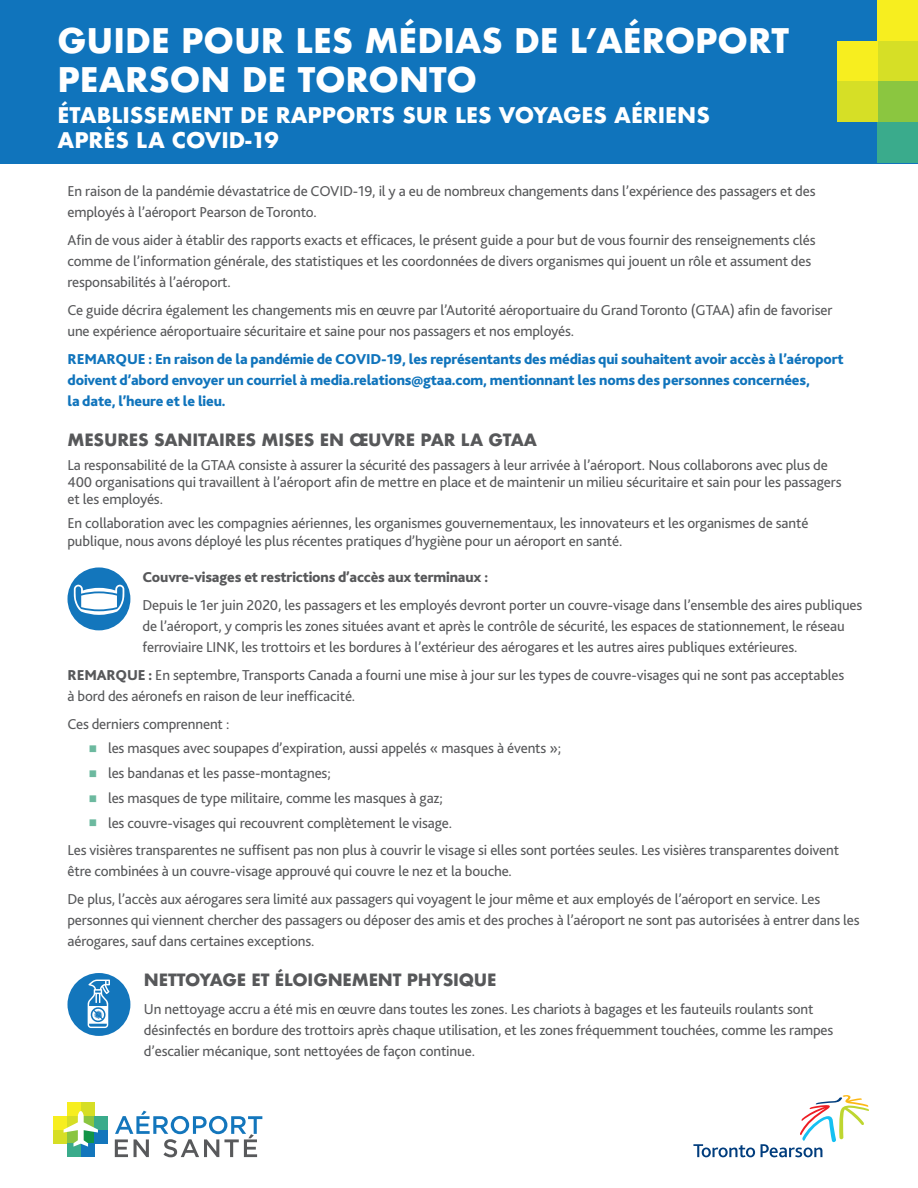
<style>
.page{position:relative;width:918px;height:1188px;background:#fff}
.page>*{position:absolute;margin:0;border:0;box-sizing:border-box;transform-origin:0 0}
.t1{font:700 33px/39.6px "Futura";color:#fff}
.t2{font:700 21px/25.2px "Futura";color:#fff}
.t3{font:700 16.5px "Futura";letter-spacing:-.01em;color:#57585a}
.t4{font:15px/21px "Bliss 2";letter-spacing:-.01em;color:#57585a}
.t5{font:800 15px/21px "Bliss 2";letter-spacing:-.01em;color:#1074bc}
.t6{font:800 15px "Bliss 2";letter-spacing:-.01em;color:#57585a}
.s1{font-weight:800}
.s2{color:#6cb99f}
</style>
<div class="page">
<div style="left:67px;top:1102px;width:14px;height:14px;background:#f7ee1f"></div>
<div style="left:81px;top:1102px;width:13px;height:14px;background:#d6de25"></div>
<div style="left:53px;top:1116px;width:14px;height:14px;background:#f7ee1f"></div>
<div style="left:94px;top:1116px;width:14px;height:14px;background:#3aab8b"></div>
<div style="left:53px;top:1130px;width:14px;height:13px;background:#d6de25"></div>
<div style="left:67px;top:1143px;width:14px;height:14px;background:#3aab8b"></div>
<div style="left:81px;top:1143px;width:13px;height:14px;background:#1376bc"></div>
<div style="left:94px;top:1130px;width:14px;height:13px;background:#1376bc"></div>
<svg style="left:64px;top:1111px;width:34px;height:36px"></svg>
<svg style="left:115px;top:1111px;width:147px;height:46px"></svg>
<div style="left:0;top:0;width:918px;height:163px;background:#1074bc"></div>
<svg style="left:693px;top:1144px;width:62px;height:13px"></svg>
<svg style="left:761px;top:1095px;width:108px;height:62px"></svg>
<div style="left:877px;top:0;width:41px;height:41px;background:#f7ee1f"></div>
<hr style="left:917px;top:0;width:1px;height:41px;background:#d6df26">
<div style="left:877px;top:41px;width:41px;height:41px;background:#d6df26"></div>
<div style="left:837px;top:41px;width:40px;height:41px;background:#f7ee1f"></div>
<hr style="left:917px;top:41px;width:1px;height:41px;background:#8bc640">
<div style="left:877px;top:82px;width:41px;height:40px;background:#8bc640"></div>
<div style="left:837px;top:82px;width:40px;height:40px;background:#d6df26"></div>
<hr style="left:917px;top:82px;width:1px;height:40px;background:#119446">
<div style="left:877px;top:122px;width:41px;height:41px;background:#3aab8c"></div>
<hr style="left:917px;top:122px;width:1px;height:41px;background:#1074bc">
<div style="left:68px;top:567px;width:62px;height:63px;background:#1376bc;border-radius:50%"></div>
<svg style="left:74px;top:584px;width:50px;height:31px"></svg>
<div style="left:68px;top:973px;width:62px;height:63px;background:#1376bc;border-radius:50%"></div>
<svg style="left:88px;top:980px;width:22px;height:48px"></svg>
<h1 class="t1" style="left:58px;top:21px;width:733px">GUIDE POUR LES MÉDIAS DE L’AÉROPORT<br>PEARSON DE TORONTO</h1>
<h2 class="t2" style="left:58px;top:103px;width:654px">ÉTABLISSEMENT DE RAPPORTS SUR LES VOYAGES AÉRIENS<br>APRÈS LA COVID-19</h2>
<p class="t4" style="left:68px;top:181px;width:750px">En raison de la pandémie dévastatrice de COVID-19, il y a eu de nombreux changements dans l’expérience des passagers et des employés à l’aéroport Pearson de Toronto.</p>
<p class="t4" style="left:68px;top:229px;width:750px">Afin de vous aider à établir des rapports exacts et efficaces, le présent guide a pour but de vous fournir des renseignements clés comme de l’information générale, des statistiques et les coordonnées de divers organismes qui jouent un rôle et assument des responsabilités à l’aéroport.</p>
<p class="t4" style="left:68px;top:299px;width:766px">Ce guide décrira également les changements mis en œuvre par l’Autorité aéroportuaire du Grand Toronto (GTAA) afin de favoriser une expérience aéroportuaire sécuritaire et saine pour nos passagers et nos employés.</p>
<p class="t5" style="left:68px;top:348px;width:778px">REMARQUE : En raison de la pandémie de COVID-19, les représentants des médias qui souhaitent avoir accès à l’aéroport doivent d’abord envoyer un courriel à media.relations@gtaa.com, mentionnant les noms des personnes concernées,<br>la date, l’heure et le lieu.</p>
<p class="t3" style="left:68px;top:428px;width:471px">MESURES SANITAIRES MISES EN ŒUVRE PAR LA GTAA</p>
<p class="t4" style="left:68px;top:456px;width:776px;line-height:17.2px">La responsabilité de la GTAA consiste à assurer la sécurité des passagers à leur arrivée à l’aéroport. Nous collaborons avec plus de<br>400 organisations qui travaillent à l’aéroport afin de mettre en place et de maintenir un milieu sécuritaire et sain pour les passagers et les employés.</p>
<p class="t4" style="left:68px;top:514px;width:742px;line-height:17.2px">En collaboration avec les compagnies aériennes, les organismes gouvernementaux, les innovateurs et les organismes de santé publique, nous avons déployé les plus récentes pratiques d’hygiène pour un aéroport en santé.</p>
<p class="t6" style="left:143px;top:568px;width:347px">Couvre-visages et restrictions d’accès aux terminaux :</p>
<p class="t4" style="left:143px;top:594px;width:721px">Depuis le 1er juin 2020, les passagers et les employés devront porter un couvre-visage dans l’ensemble des aires publiques de l’aéroport, y compris les zones situées avant et après le contrôle de sécurité, les espaces de stationnement, le réseau ferroviaire LINK, les trottoirs et les bordures à l’extérieur des aérogares et les autres aires publiques extérieures.</p>
<p class="t4" style="left:68px;top:664px;width:778px"><span class="s1">REMARQUE :</span> En septembre, Transports Canada a fourni une mise à jour sur les types de couvre-visages qui ne sont pas acceptables à bord des aéronefs en raison de leur inefficacité.</p>
<p class="t4" style="left:68px;top:713px;width:163px">Ces derniers comprennent :</p>
<p class="t4" style="left:88px;top:737px;width:475px"><span class="s2">▪</span> les masques avec soupapes d’expiration, aussi appelés « masques à évents »;</p>
<p class="t4" style="left:88px;top:762px;width:244px"><span class="s2">▪</span> les bandanas et les passe-montagnes;</p>
<p class="t4" style="left:88px;top:787px;width:357px"><span class="s2">▪</span> les masques de type militaire, comme les masques à gaz;</p>
<p class="t4" style="left:68px;top:808px;width:773px;line-height:27.8px;text-indent:20px"><span class="s2">▪</span> les couvre-visages qui recouvrent complètement le visage.<br>Les visières transparentes ne suffisent pas non plus à couvrir le visage si elles sont portées seules. Les visières transparentes doivent</p>
<p class="t4" style="left:68px;top:857px;width:754px;line-height:27.8px">être combinées à un couvre-visage approuvé qui couvre le nez et la bouche.<br>De plus, l’accès aux aérogares sera limité aux passagers qui voyagent le jour même et aux employés de l’aéroport en service. Les</p>
<p class="t4" style="left:68px;top:909px;width:794px">personnes qui viennent chercher des passagers ou déposer des amis et des proches à l’aéroport ne sont pas autorisées à entrer dans les aérogares, sauf dans certaines exceptions.</p>
<p class="t3" style="left:144px;top:968px;width:354px">NETTOYAGE ET ÉLOIGNEMENT PHYSIQUE</p>
<p class="t4" style="left:144px;top:998px;width:691px">Un nettoyage accru a été mis en œuvre dans toutes les zones. Les chariots à bagages et les fauteuils roulants sont désinfectés en bordure des trottoirs après chaque utilisation, et les zones fréquemment touchées, comme les rampes d’escalier mécanique, sont nettoyées de façon continue.</p>
</div>
